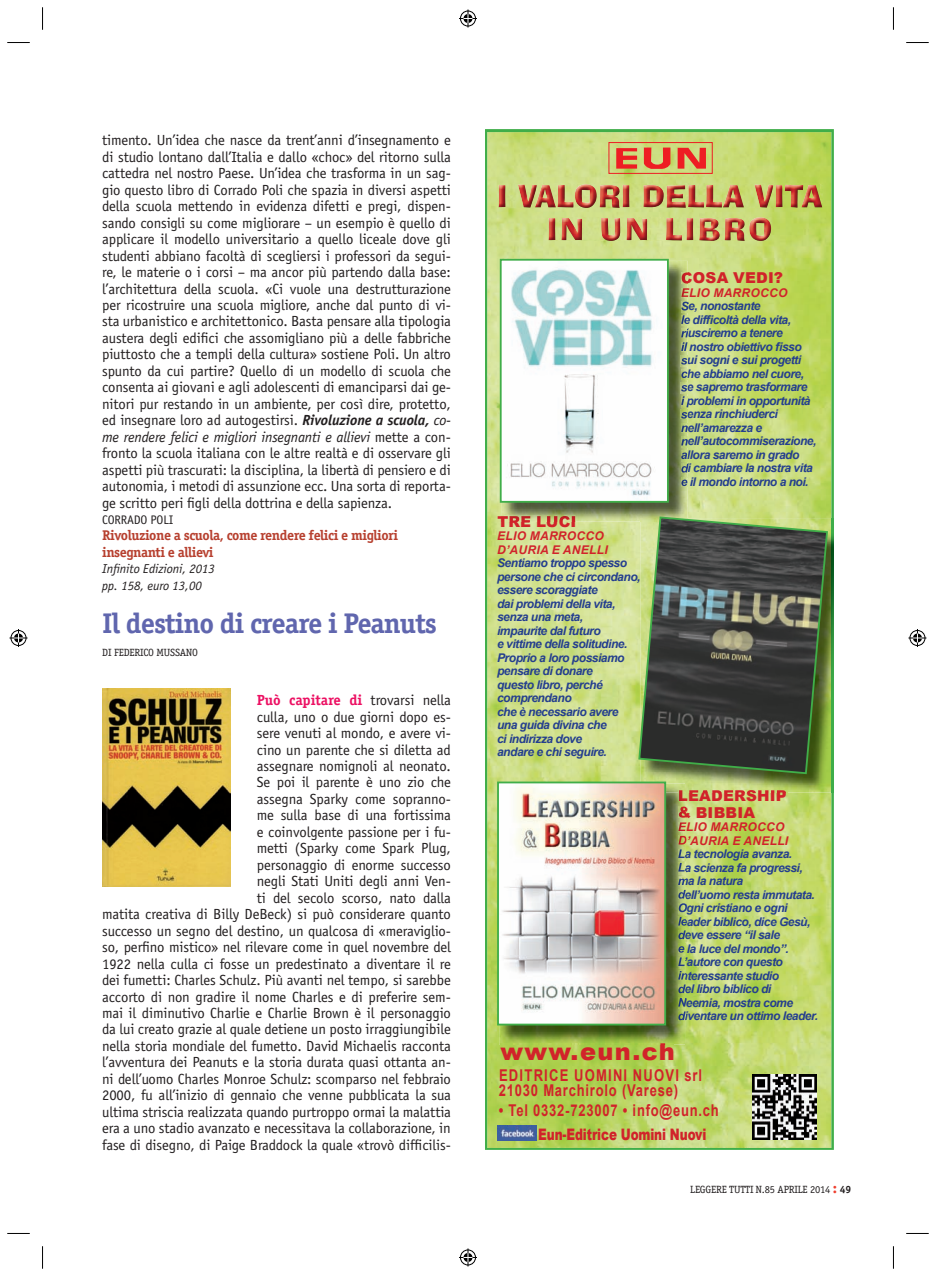
<style>
.page{position:relative;width:936px;height:1276px;background:#fff}
.page>*{position:absolute;margin:0;border:0;box-sizing:border-box;transform-origin:0 0}
.t1{font:700 28.5px "Officina Serif";color:#6066ae}
.t2{font:900 24px "Arial";letter-spacing:.06em;color:#d1232a}
.t3{font:700 16.2px/15.6px "Arial";letter-spacing:.06em;color:#d1232a;scale:.8 1}
.t4{font:900 15.9px "Arial";letter-spacing:-.01em;color:#d1232a;scale:.76 1}
.t5{font:900 15px/16.5px "Arial";letter-spacing:.015em;color:#d1232a}
.t6{font:14.7px/16.5px "Officina Sans";letter-spacing:-.01em;color:#231f20;text-align:justify}
.t7{font:700 14.7px "Officina Serif";color:#ec1163}
.t8{font:700 14.1px/16.5px "Officina Serif";letter-spacing:-.035em;color:#b7402f}
.t9{font:italic 12.9px/16.5px "Officina Sans";letter-spacing:-.01em;color:#231f20}
.t10{font:12.45px "Officina Sans";color:#231f20}
.t11{font:italic 700 12px/13.5px "Arial";letter-spacing:-.04em;color:#253f8e}
.t12{font:italic 700 12px/13.5px "Arial";letter-spacing:.025em;color:#d1232a}
.t13{font:10.5px "Officina Serif";letter-spacing:-.02em;color:#231f20}
.s1{font-weight:700;font-style:italic}
.s2{font-style:italic}
.s3{font-family:"Officina Sans";font-weight:400;color:#231f20}
.s4{font-family:"Officina Sans";font-weight:700;font-size:14.55px;color:#ef3e2e}
.s5{font-weight:700}
</style>
<div class="page">
<img style="left:102px;top:689px;width:129px;height:197px">
<svg style="left:485px;top:129px;width:348px;height:1021px"></svg>
<img style="left:498px;top:184px;width:321px;height:24px">
<img style="left:548px;top:217px;width:223px;height:24px">
<svg style="left:616px;top:148px;width:21px;height:21px"></svg>
<svg style="left:677px;top:148px;width:29px;height:21px"></svg>
<div style="left:608px;top:142px;width:104px;height:32px;border:1px solid #ee1d23"></div>
<svg style="left:644px;top:148px;width:26px;height:21px"></svg>
<img style="left:502px;top:261px;width:185px;height:260px">
<svg style="left:681px;top:272px;width:6px;height:214px"></svg>
<img style="left:502px;top:516px;width:73px;height:5px">
<img style="left:503px;top:262px;width:162px;height:238px">
<div style="left:500px;top:259px;width:168px;height:244px;border:2px solid #40ae49"></div>
<img style="left:640px;top:519px;width:193px;height:273px">
<img style="left:685px;top:790px;width:102px;height:2px">
<svg style="left:637px;top:515px;width:191px;height:260px"></svg>
<img style="left:499px;top:792px;width:186px;height:252px">
<img style="left:500px;top:1043px;width:173px;height:1px">
<img style="left:666px;top:783px;width:19px;height:9px">
<svg style="left:678px;top:790px;width:7px;height:230px"></svg>
<img style="left:500px;top:784px;width:163px;height:238px">
<div style="left:497px;top:781px;width:169px;height:244px;border:2px solid #40ae49"></div>
<img style="left:497px;top:1125px;width:39px;height:15px">
<img style="left:752px;top:1074px;width:64px;height:65px">
<svg style="left:7px;top:42px;width:23px;height:1px"></svg>
<svg style="left:906px;top:42px;width:22px;height:1px"></svg>
<svg style="left:7px;top:1233px;width:23px;height:1px"></svg>
<svg style="left:906px;top:1233px;width:22px;height:1px"></svg>
<svg style="left:42px;top:7px;width:1px;height:23px"></svg>
<svg style="left:42px;top:1246px;width:1px;height:22px"></svg>
<svg style="left:893px;top:7px;width:1px;height:23px"></svg>
<svg style="left:893px;top:1246px;width:1px;height:22px"></svg>
<svg style="left:459px;top:10px;width:18px;height:18px"></svg>
<svg style="left:459px;top:1248px;width:18px;height:18px"></svg>
<svg style="left:10px;top:629px;width:18px;height:18px"></svg>
<svg style="left:908px;top:629px;width:18px;height:18px"></svg>
<p class="t6" style="left:102px;top:132px;width:350px">timento. Un’idea che nasce da trent’anni d’insegnamento e di studio lontano dall’Italia e dallo «choc» del ritorno sulla cattedra nel nostro Paese. Un’idea che trasforma in un sag&shy;gio questo libro di Corrado Poli che spazia in diversi aspetti della scuola mettendo in evidenza difetti e pregi, dispen&shy;sando consigli su come migliorare – un esempio è quello di applicare il modello universitario a quello liceale dove gli studenti abbiano facoltà di scegliersi i professori da segui&shy;re, le materie o i corsi – ma ancor più partendo dalla base: l’architettura della scuola. «Ci vuole una destrutturazione per ricostruire una scuola migliore, anche dal punto di vi&shy;sta urbanistico e architettonico. Basta pensare alla tipologia austera degli edifici che assomigliano più a delle fabbriche piuttosto che a templi della cultura» sostiene Poli. Un altro spunto da cui partire? Quello di un modello di scuola che consenta ai giovani e agli adolescenti di emanciparsi dai ge&shy;nitori pur restando in un ambiente, per così dire, protetto, ed insegnare loro ad autogestirsi. <span class="s1">Rivoluzione a scuola,</span> <span class="s2">co&shy;me rendere felici e migliori insegnanti e allievi</span> mette a con&shy;fronto la scuola italiana con le altre realtà e di osservare gli aspetti più trascurati: la disciplina, la libertà di pensiero e di autonomia, i metodi di assunzione ecc. Una sorta di reporta&shy;ge scritto peri figli della dottrina e della sapienza.</p>
<p class="t10" style="left:102px;top:512px;width:14px">Corrado</p>
<p class="t10" style="left:150px;top:512px;width:13px">Poli</p>
<p class="t8" style="left:102px;top:527px;width:298px">Rivoluzione a scuola, come rendere felici e migliori insegnanti e allievi</p>
<p class="t9" style="left:102px;top:561px;width:114px">Infinito Edizioni, 2013 pp. 158, euro 13,00</p>
<h1 class="t1" style="left:102px;top:606px;width:336px">Il destino di creare i Peanuts</h1>
<p class="t13" style="left:102px;top:646px;width:97px">DI FEDERICO MUSSANO</p>
<p class="t7" style="left:257px;top:691px;width:195px">Può capitare di <span class="s3">trovarsi nella</span></p>
<p class="t6" style="left:102px;top:708px;width:350px;text-align:right">culla, uno o due giorni dopo es-<br>sere venuti al mondo, e avere vi-<br>cino un parente che si diletta ad<br>assegnare nomignoli al neonato.<br>Se poi il parente è uno zio che<br>assegna Sparky come sopranno-<br>me sulla base di una fortissima<br>e coinvolgente passione per i fu-<br>metti (Sparky come Spark Plug,<br>personaggio di enorme successo<br>negli Stati Uniti degli anni Ven-<br>ti del secolo scorso, nato dalla<br>matita creativa di Billy DeBeck) si può considerare quanto successo un segno del destino, un qualcosa di «meraviglio&shy;so, perfino mistico» nel rilevare come in quel novembre del 1922 nella culla ci fosse un predestinato a diventare il re dei fumetti: Charles Schulz. Più avanti nel tempo, si sarebbe accorto di non gradire il nome Charles e di preferire sem&shy;mai il diminutivo Charlie e Charlie Brown è il personaggio da lui creato grazie al quale detiene un posto irraggiungibile nella storia mondiale del fumetto. David Michaelis racconta l’avventura dei Peanuts e la storia durata quasi ottanta an&shy;ni dell’uomo Charles Monroe Schulz: scomparso nel febbraio 2000, fu all’inizio di gennaio che venne pubblicata la sua ultima striscia realizzata quando purtroppo ormai la malattia era a uno stadio avanzato e necessitava la collaborazione, in fase di disegno, di Paige Braddock la quale «trovò difficilis-</p>
<p class="t5" style="left:497px;top:513px;width:81px">TRE LUCI</p>
<p class="t12" style="left:497px;top:530px;width:112px">ELIO MARROCCO<br>D’AURIA E ANELLI</p>
<p class="t11" style="left:497px;top:557px;width:145px">Sentiamo troppo spesso persone che ci circondano, essere scoraggiate<br>dai problemi della vita, senza una meta,<br>impaurite dal futuro<br>e vittime della solitudine.<br>Proprio a loro possiamo pensare di donare<br>questo libro, perché comprendano<br>che è necessario avere una guida divina che<br>ci indirizza dove<br>andare e chi seguire.</p>
<p class="t5" style="left:681px;top:269px;width:104px">COSA VEDI?</p>
<p class="t12" style="left:681px;top:286px;width:108px">ELIO MARROCCO</p>
<p class="t11" style="left:680px;top:300px;width:137px">Se, nonostante<br>le difficoltà della vita, riusciremo a tenere<br>il nostro obiettivo fisso sui sogni e sui progetti che abbiamo nel cuore, se sapremo trasformare<br>i problemi in opportunità senza rinchiuderci nell’amarezza e nell’autocommiserazione, allora saremo in grado<br>di cambiare la nostra vita e il mondo intorno a noi.</p>
<p class="t5" style="left:677px;top:787px;width:110px">LEADERSHIP &amp; BIBBIA</p>
<p class="t12" style="left:678px;top:820px;width:112px">ELIO MARROCCO<br>D’AURIA E ANELLI</p>
<p class="t11" style="left:677px;top:847px;width:142px">La tecnologia avanza.<br>La scienza fa progressi, ma la natura<br>dell’uomo resta immutata.<br>Ogni cristiano e ogni leader biblico, dice Gesù, deve essere “il sale<br>e la luce del mondo”.<br>L’autore con questo interessante studio<br>del libro biblico di<br>Neemia, mostra come diventare un ottimo leader.</p>
<h2 class="t2" style="left:500px;top:1034px;width:176px">www.eun.ch</h2>
<p class="t3" style="left:499px;top:1067px;width:255px">EDITRICE UOMINI NUOVI srl<br>21030 Marchirolo (Varese)</p>
<p class="t3" style="left:499px;top:1102px;width:276px">• Tel 0332-723007 • info@eun.ch</p>
<p class="t4" style="left:538px;top:1122px;width:223px">Eun-Editrice Uomini Nuovi</p>
<p class="t13" style="left:690px;top:1182px;width:163px">LEGGERE TUTTI N.85 APRILE 2014 <span class="s4">:</span> <span class="s5">49</span></p>
</div>
